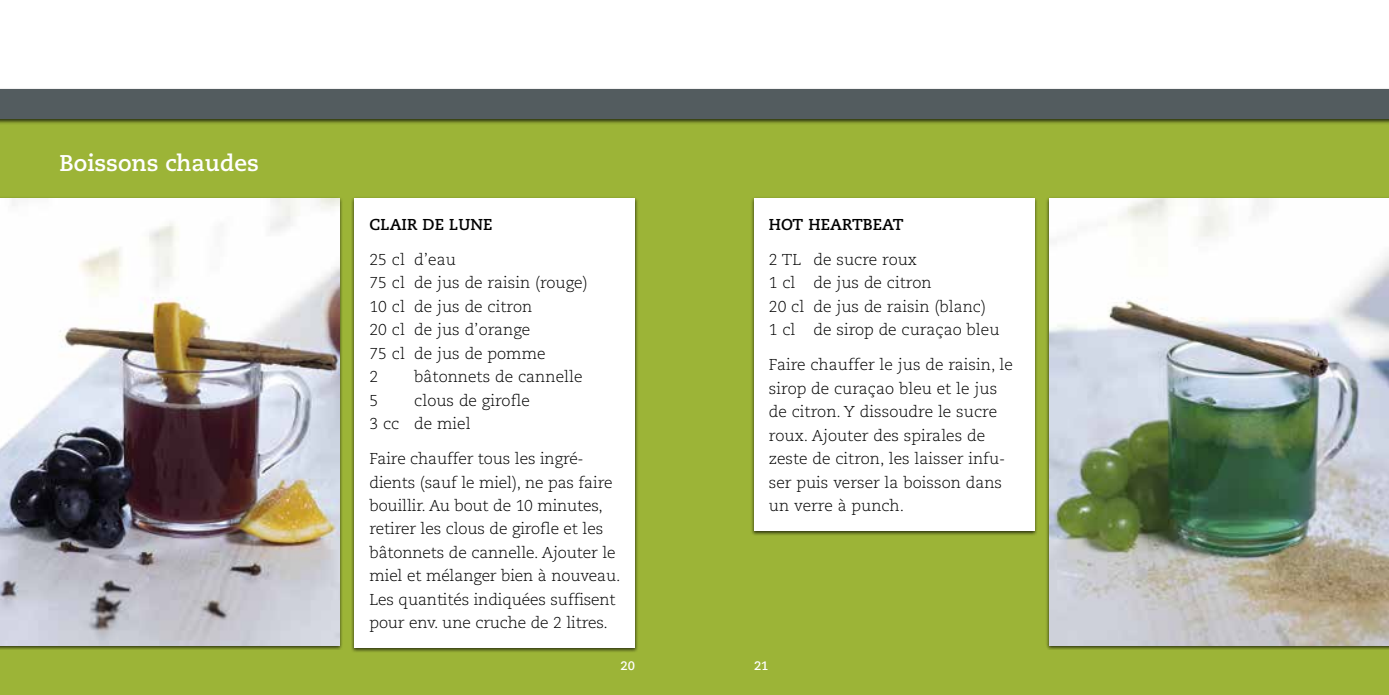
<style>
.page{position:relative;width:1389px;height:695px;background:#fff}
.page>*{position:absolute;margin:0;border:0;box-sizing:border-box;transform-origin:0 0}
.t1{font:700 22.75px "Caecilia LT Std";color:#fff}
.t2{font:300 15.75px/23.4px "Caecilia LT Std";color:#000}
.t3{font:700 15.75px "Caecilia LT Std";color:#000}
.t4{font:700 12.25px "Caecilia LT Std";color:#fff}
</style>
<div class="page">
<div style="left:0;top:89px;width:694px;height:605px;background:#9cb437"></div>
<div style="left:694px;top:89px;width:695px;height:605px;background:#9cb437"></div>
<div style="left:0;top:196px;width:343px;height:454px;background:#000;opacity:.7"></div>
<img style="left:0;top:198px;width:340px;height:447px">
<div style="left:1046px;top:196px;width:343px;height:454px;background:#000;opacity:.7"></div>
<img style="left:1049px;top:198px;width:340px;height:447px">
<div style="left:0;top:87px;width:1389px;height:37px;background:#000;opacity:.7"></div>
<div style="left:0;top:89px;width:1389px;height:30px;background:#535c5f"></div>
<div style="left:351px;top:196px;width:287px;height:456px;background:#000;opacity:.7"></div>
<div style="left:355px;top:198px;width:280px;height:450px;background:#fff"></div>
<div style="left:750px;top:196px;width:288px;height:339px;background:#000;opacity:.7"></div>
<div style="left:754px;top:198px;width:280px;height:332px;background:#fff"></div>
<h1 class="t1" style="left:60px;top:150px;width:201px">Boissons chaudes</h1>
<p class="t3" style="left:370px;top:215px;width:124px">CLAIR DE LUNE</p>
<p class="t2" style="left:370px;top:248px;width:220px">25 cl d’eau<br>75 cl de jus de raisin (rouge)<br>10 cl de jus de citron<br>20 cl de jus d’orange<br>75 cl de jus de pomme<br>2</p>
<p class="t2" style="left:414px;top:365px;width:170px">bâtonnets de cannelle</p>
<p class="t2" style="left:370px;top:388px;width:162px;text-indent:45px">clous de girofle<br>3 cc de miel</p>
<p class="t2" style="left:370px;top:447px;width:252px">Faire chauffer tous les ingré&shy;dients (sauf le miel), ne pas faire bouillir. Au bout de 10 minutes, retirer les clous de girofle et les bâtonnets de cannelle. Ajouter le miel et mélanger bien à nouveau.<br>Les quantités indiquées suffisent pour env. une cruche de 2 litres.</p>
<p class="t2" style="left:370px;top:388px;width:10px">5</p>
<p class="t3" style="left:769px;top:215px;width:136px">HOT HEARTBEAT</p>
<p class="t2" style="left:769px;top:248px;width:232px">2 TL de sucre roux<br>1 cl de jus de citron<br>20 cl de jus de raisin (blanc)<br>1 cl de sirop de curaçao bleu</p>
<p class="t2" style="left:769px;top:353px;width:246px">Faire chauffer le jus de raisin, le sirop de curaçao bleu et le jus de citron. Y dissoudre le sucre roux. Ajouter des spirales de zeste de citron, les laisser infu&shy;ser puis verser la boisson dans un verre à punch.</p>
<p class="t4" style="left:620px;top:658px;width:16px">20</p>
<p class="t4" style="left:754px;top:658px;width:16px">21</p>
</div>
